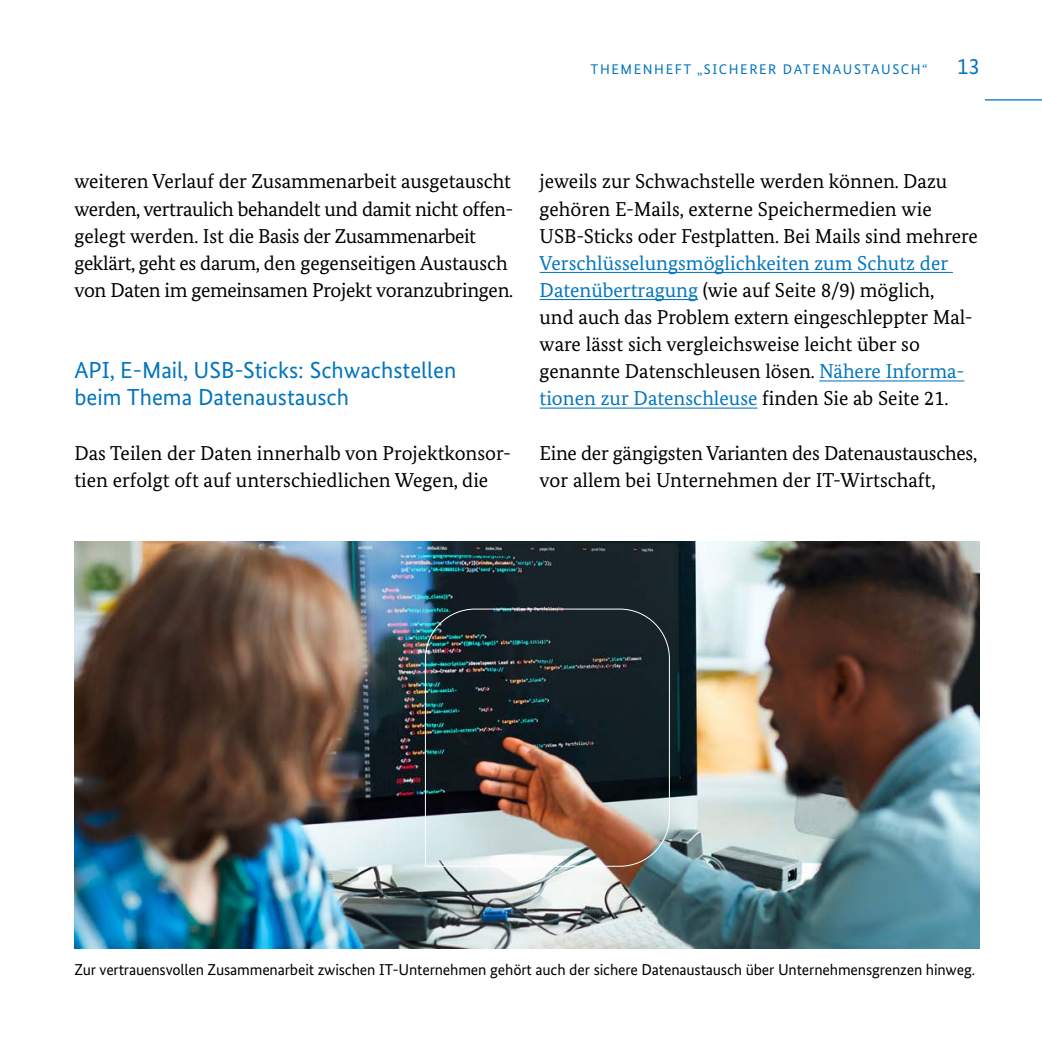
<style>
.page{position:relative;width:1042px;height:1042px;background:#fff}
.page>*{position:absolute;margin:0;border:0;box-sizing:border-box;transform-origin:0 0}
.H3{font:23.1px/27.1px "Bundes Sans";color:#0075be}
.t1{font:22.75px "Bundes Sans";color:#0075be}
.P{font:20.12px/27.1px "Bundes Serif";letter-spacing:-.005em;color:#000}
.t2{font:15.75px "Bundes Sans";letter-spacing:-.01em;color:#000}
.t3{font:14px "Bundes Sans";letter-spacing:.11em;color:#0075be}
.s1{color:#0075be}
</style>
<div class="page">
<hr style="left:539px;top:272px;width:414px;height:1px;background:#0075be">
<hr style="left:539px;top:299px;width:159px;height:1px;background:#0075be">
<hr style="left:819px;top:380px;width:145px;height:1px;background:#0075be">
<hr style="left:539px;top:407px;width:218px;height:1px;background:#0075be">
<img style="left:74px;top:541px;width:906px;height:407px">
<img style="left:424px;top:608px;width:246px;height:259px">
<hr style="left:985px;top:99px;width:57px;height:2px;background:#0075be">
<p class="t3" style="left:590px;top:61px;width:338px">THEMENHEFT „SICHERER DATENAUSTAUSCH“</p>
<p class="t1" style="left:957px;top:53px;width:24px">13</p>
<p class="P" style="left:74px;top:168px;width:440px">weiteren Verlauf der Zusammenarbeit ausgetauscht werden, vertraulich behandelt und damit nicht offen&shy;gelegt werden. Ist die Basis der Zusammenarbeit geklärt, geht es darum, den gegenseitigen Austausch von Daten im gemeinsamen Projekt voranzubringen.</p>
<h3 class="H3" style="left:74px;top:357px;width:383px">API, E-Mail, USB-Sticks: Schwachstellen beim Thema Datenaustausch</h3>
<p class="P" style="left:74px;top:439px;width:438px">Das Teilen der Daten innerhalb von Projektkonsor&shy;tien erfolgt oft auf unterschiedlichen Wegen, die</p>
<p class="P" style="left:539px;top:168px;width:440px">jeweils zur Schwachstelle werden können. Dazu gehören E-Mails, externe Speichermedien wie USB-Sticks oder Festplatten. Bei Mails sind mehrere <span class="s1">Verschlüsselungsmöglichkeiten zum Schutz der Datenübertragung</span> (wie auf Seite 8/9) möglich,<br>und auch das Problem extern eingeschleppter Mal&shy;ware lässt sich vergleichsweise leicht über so genannte Datenschleusen lösen. <span class="s1">Nähere Informa&shy;tionen zur Datenschleuse</span> finden Sie ab Seite 21.</p>
<p class="P" style="left:539px;top:439px;width:439px">Eine der gängigsten Varianten des Datenaustausches, vor allem bei Unternehmen der IT-Wirtschaft,</p>
<p class="t2" style="left:74px;top:960px;width:902px">Zur vertrauensvollen Zusammenarbeit zwischen IT-Unternehmen gehört auch der sichere Datenaustausch über Unternehmensgrenzen hinweg.</p>
</div>
